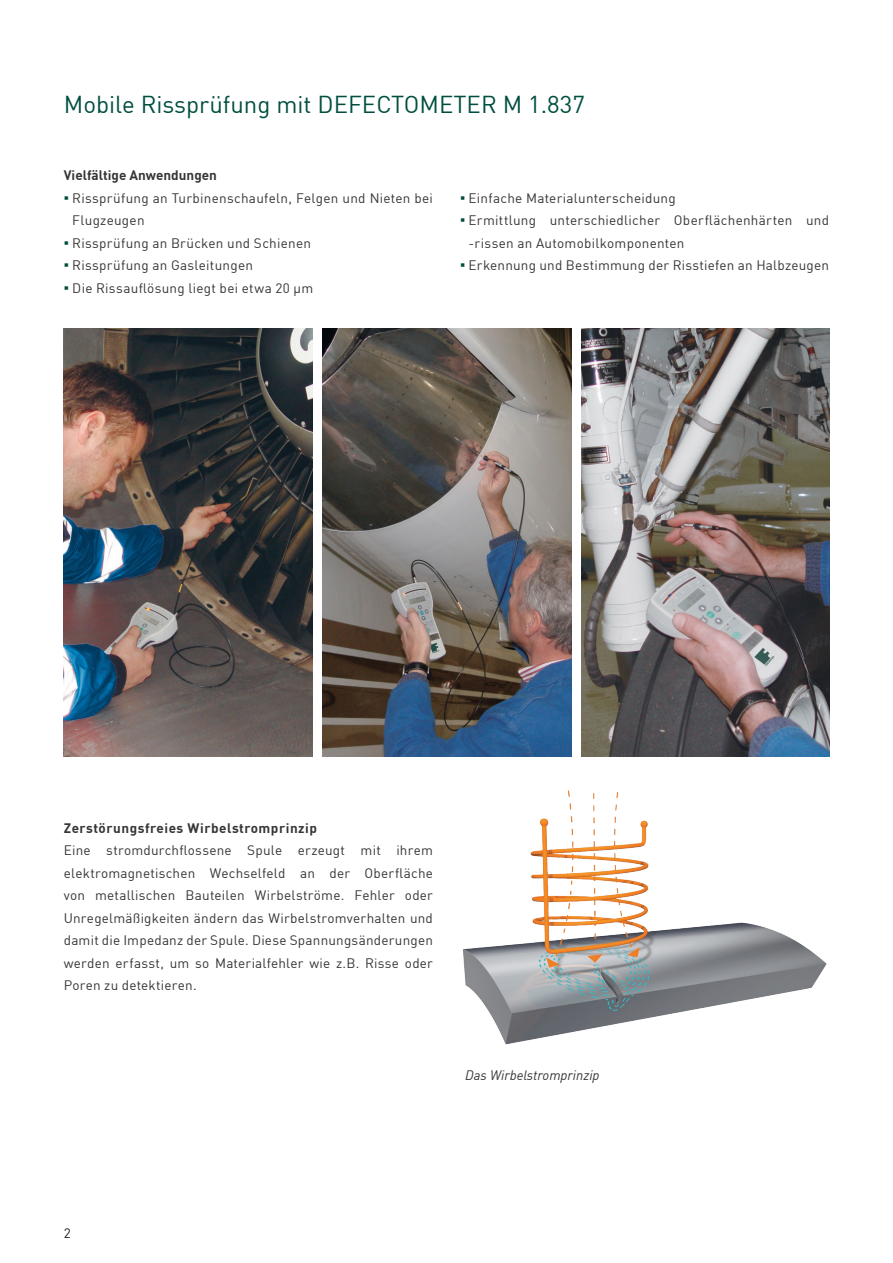
<style>
.page{position:relative;width:893px;height:1263px;background:#fff}
.page>*{position:absolute;margin:0;border:0;box-sizing:border-box;transform-origin:0 0}
.Subtitle_-_Left{font:24px "DIN Offc";color:#004f40}
.Foerster_Bullet_Gree{font:13.5px/22.5px "DIN Offc";letter-spacing:.02em;color:#373435}
.Foerster_Bullet_Gree-2{font:700 13.5px "DIN Offc";letter-spacing:.04em;color:#373435}
.Subtitle_Paragrah{font:700 13.5px "DIN Offc";color:#373435}
.t1{font:italic 13.5px "DIN Offc";color:#373435}
.t2{font:13.5px "DIN Offc";color:#231f20}
.s1{font-family:"Arial";font-size:15px;color:#004a3e}
</style>
<div class="page">
<img style="left:463px;top:790px;width:364px;height:255px">
<img style="left:64px;top:328px;width:249px;height:428px">
<img style="left:323px;top:328px;width:249px;height:428px">
<img style="left:582px;top:328px;width:247px;height:428px">
<p class="Subtitle_-_Left" style="left:64px;top:89px;width:523px">Mobile Rissprüfung mit DEFECTOMETER M 1.837</p>
<p class="Subtitle_Paragrah" style="left:64px;top:166px;width:155px">Vielfältige Anwendungen</p>
<p class="Foerster_Bullet_Gree" style="left:72px;top:186px;width:362px;text-indent:-9px"><span class="s1">▪</span> Rissprüfung an Turbinenschaufeln, Felgen und Nieten bei<br>Flugzeugen</p>
<p class="Foerster_Bullet_Gree" style="left:64px;top:231px;width:249px"><span class="s1">▪</span> Rissprüfung an Brücken und Schienen</p>
<p class="Foerster_Bullet_Gree" style="left:64px;top:254px;width:191px"><span class="s1">▪</span> Rissprüfung an Gasleitungen</p>
<p class="Foerster_Bullet_Gree" style="left:64px;top:276px;width:251px"><span class="s1">▪</span> Die Rissauflösung liegt bei etwa 20 μm</p>
<p class="Foerster_Bullet_Gree" style="left:460px;top:186px;width:217px"><span class="s1">▪</span> Einfache Materialunterscheidung</p>
<p class="Foerster_Bullet_Gree" style="left:468px;top:209px;width:362px;text-indent:-9px"><span class="s1">▪</span> Ermittlung unterschiedlicher Oberflächenhärten und -rissen an Automobilkomponenten</p>
<p class="Foerster_Bullet_Gree" style="left:460px;top:254px;width:370px"><span class="s1">▪</span> Erkennung und Bestimmung der Risstiefen an Halbzeugen</p>
<p class="Foerster_Bullet_Gree-2" style="left:64px;top:819px;width:255px">Zerstörungsfreies Wirbelstromprinzip</p>
<p class="Foerster_Bullet_Gree" style="left:64px;top:839px;width:371px;text-align:justify">Eine stromdurchflossene Spule erzeugt mit ihrem elektromagnetischen Wechselfeld an der Oberfläche von metallischen Bauteilen Wirbelströme. Fehler oder Unregelmäßigkeiten ändern das Wirbelstromverhalten und damit die Impedanz der Spule. Diese Spannungsänderungen werden erfasst, um so Materialfehler wie z.B. Risse oder Poren zu detektieren.</p>
<p class="t1" style="left:465px;top:1067px;width:136px">Das Wirbelstromprinzip</p>
<p class="t2" style="left:64px;top:1224px;width:9px">2</p>
</div>
